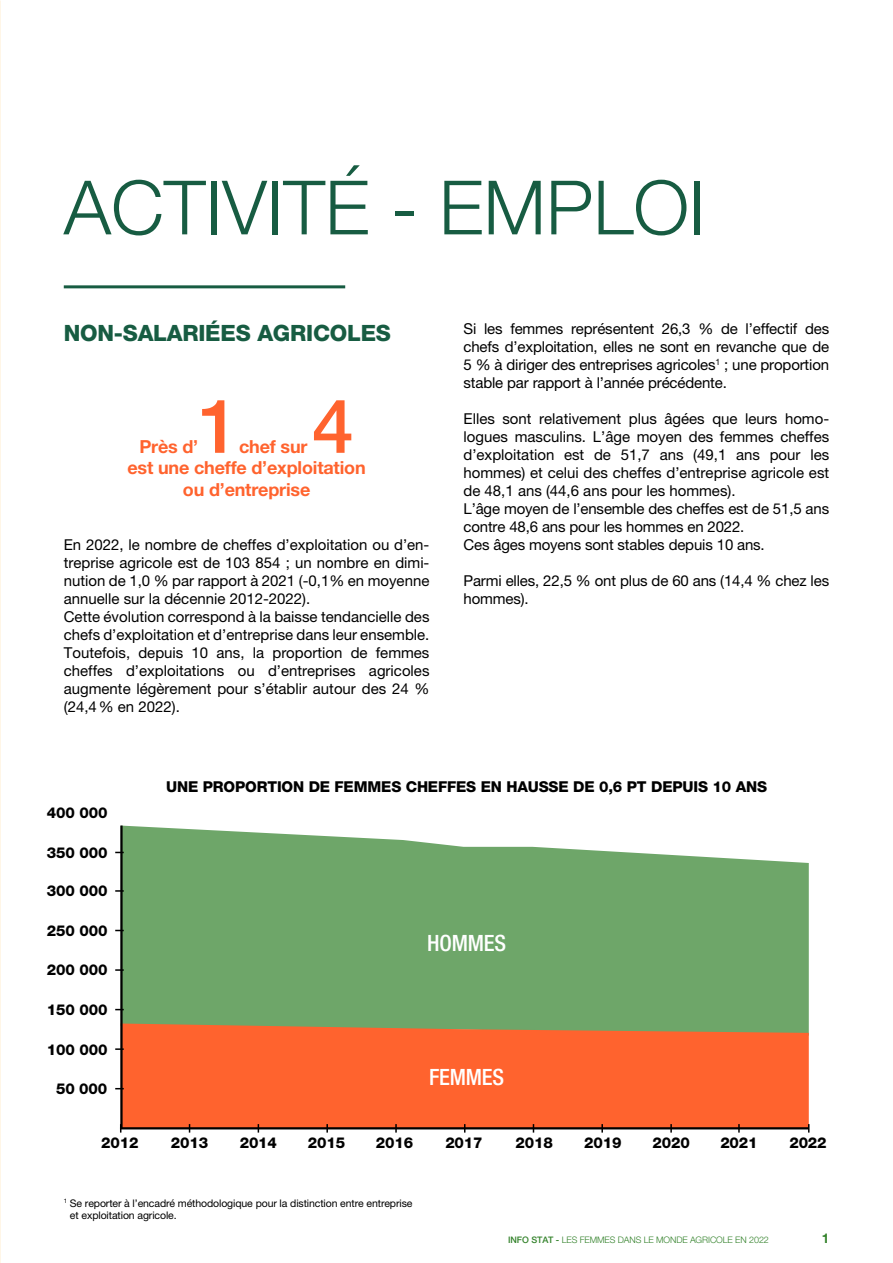
<style>
.page{position:relative;width:893px;height:1263px;background:#fff}
.page>*{position:absolute;margin:0;border:0;box-sizing:border-box;transform-origin:0 0}
.t1{font:75px "Helvetica Neue LT 45 Lt";color:#175c42}
.t2{font:75px "Helvetica Neue LT 65 Md";color:#ff632e}
.t3{font:22.5px "Helvetica Neue LT 85 Hv";letter-spacing:-.01em;color:#175c42}
.t4{font:22.5px "Helvetica Neue LT 67 Md Cn";letter-spacing:-.01em;color:#fff}
.t5{font:700 18px/21.6px "Helvetica Neue LT Pro";letter-spacing:-.01em;color:#ff632e;text-align:center}
.t6{font:15px/18px "Helvetica Neue LT Pro";color:#000;text-align:justify}
.t7{font:15px "Helvetica Neue LT 85 Hv";letter-spacing:-.01em;color:#000}
.t8{font:700 13.5px "Helvetica Neue LT Pro";color:#33822b}
.t9{font:10.5px/12.6px "Helvetica Neue LT Pro";letter-spacing:-.01em;color:#000}
.t10{font:9px "Helvetica Neue LT 45 Lt";letter-spacing:-.01em;color:#33822b}
.s1{font-family:"Helvetica Neue LT 65 Md"}
</style>
<div class="page">
<hr style="left:64px;top:285px;width:281px;height:3px;background:#175c42">
<svg style="left:123px;top:825px;width:686px;height:198px;background:#7cae77"></svg>
<div style="left:123px;top:1023px;width:686px;height:104px;background:#ff632e"></div>
<svg style="left:326px;top:1124px;width:2px;height:8px"></svg>
<svg style="left:395px;top:1124px;width:2px;height:8px"></svg>
<svg style="left:601px;top:1124px;width:2px;height:8px"></svg>
<svg style="left:670px;top:1124px;width:2px;height:8px"></svg>
<svg style="left:738px;top:1124px;width:2px;height:8px"></svg>
<hr style="left:120px;top:1127px;width:689px;height:2px;background:#000">
<hr style="left:120px;top:825px;width:3px;height:303px;background:#000">
<svg style="left:115px;top:890px;width:9px;height:2px"></svg>
<svg style="left:115px;top:969px;width:9px;height:2px"></svg>
<svg style="left:115px;top:1048px;width:9px;height:2px"></svg>
<p class="t1" style="left:64px;top:162px;width:643px">ACTIVITÉ - EMPLOI</p>
<p class="t3" style="left:64px;top:320px;width:329px">NON-SALARIÉES AGRICOLES</p>
<p class="t2" style="left:312px;top:381px;width:43px">4</p>
<p class="t5" style="left:127px;top:457px;width:240px">est une cheffe d’exploitation ou d’entreprise</p>
<p class="t6" style="left:64px;top:535px;width:367px">En 2022, le nombre de cheffes d’exploitation ou d’en&shy;treprise agricole est de 103 854 ; un nombre en dimi&shy;nution de 1,0 % par rapport à 2021 (-0,1% en moyenne annuelle sur la décennie 2012-2022).</p>
<p class="t6" style="left:64px;top:607px;width:367px">Cette évolution correspond à la baisse tendancielle des chefs d’exploitation et d’entreprise dans leur ensemble.</p>
<p class="t6" style="left:64px;top:643px;width:367px">Toutefois, depuis 10 ans, la proportion de femmes cheffes d’exploitations ou d’entreprises agricoles augmente légèrement pour s’établir autour des 24 % (24,4% en 2022).</p>
<p class="t2" style="left:198px;top:381px;width:43px">1</p>
<p class="t5" style="left:139px;top:435px;width:60px">Près d’</p>
<p class="t5" style="left:239px;top:435px;width:70px">chef sur</p>
<p class="t6" style="left:463px;top:319px;width:367px">Si les femmes représentent 26,3 % de l’effectif des chefs d’exploitation, elles ne sont en revanche que de 5 % à diriger des entreprises agricoles<sup>1</sup> ; une proportion stable par rapport à l’année précédente.</p>
<p class="t6" style="left:463px;top:409px;width:367px">Elles sont relativement plus âgées que leurs homo&shy;logues masculins. L’âge moyen des femmes cheffes d’exploitation est de 51,7 ans (49,1 ans pour les hommes) et celui des cheffes d’entreprise agricole est de 48,1 ans (44,6 ans pour les hommes).</p>
<p class="t6" style="left:463px;top:499px;width:367px">L’âge moyen de l’ensemble des cheffes est de 51,5 ans contre 48,6 ans pour les hommes en 2022.</p>
<p class="t6" style="left:463px;top:535px;width:303px">Ces âges moyens sont stables depuis 10 ans.</p>
<p class="t6" style="left:463px;top:571px;width:367px">Parmi elles, 22,5 % ont plus de 60 ans (14,4 % chez les hommes).</p>
<p class="t7" style="left:47px;top:804px;width:62px">400 000</p>
<p class="t7" style="left:47px;top:843px;width:62px">350 000</p>
<p class="t7" style="left:47px;top:882px;width:62px">300 000</p>
<p class="t7" style="left:47px;top:921px;width:62px">250 000</p>
<p class="t7" style="left:47px;top:961px;width:62px">200 000</p>
<p class="t7" style="left:47px;top:1001px;width:62px">150 000</p>
<p class="t7" style="left:47px;top:1040px;width:62px">100 000</p>
<p class="t7" style="left:56px;top:1080px;width:53px">50 000</p>
<p class="t7" style="left:166px;top:777px;width:602px">UNE PROPORTION DE FEMMES CHEFFES EN HAUSSE DE 0,6 PT DEPUIS 10 ANS</p>
<p class="t4" style="left:427px;top:930px;width:80px">HOMMES</p>
<p class="t4" style="left:429px;top:1064px;width:77px">FEMMES</p>
<p class="t7" style="left:101px;top:1133px;width:39px">2012</p>
<p class="t7" style="left:171px;top:1133px;width:39px">2013</p>
<p class="t7" style="left:240px;top:1133px;width:39px">2014</p>
<p class="t7" style="left:308px;top:1133px;width:39px">2015</p>
<p class="t7" style="left:376px;top:1133px;width:39px">2016</p>
<p class="t7" style="left:445px;top:1133px;width:39px">2017</p>
<p class="t7" style="left:516px;top:1133px;width:39px">2018</p>
<p class="t7" style="left:584px;top:1133px;width:39px">2019</p>
<p class="t7" style="left:652px;top:1133px;width:39px">2020</p>
<p class="t7" style="left:720px;top:1133px;width:39px">2021</p>
<p class="t7" style="left:789px;top:1133px;width:39px">2022</p>
<p class="t9" style="left:70px;top:1196px;width:344px;text-indent:-6px"><sup>1</sup> Se reporter à l’encadré méthodologique pour la distinction entre entreprise et exploitation agricole.</p>
<p class="t10" style="left:508px;top:1234px;width:262px"><span class="s1">INFO STAT -</span> LES FEMMES DANS LE MONDE AGRICOLE EN 2022</p>
<p class="t8" style="left:822px;top:1230px;width:9px">1</p>
</div>
